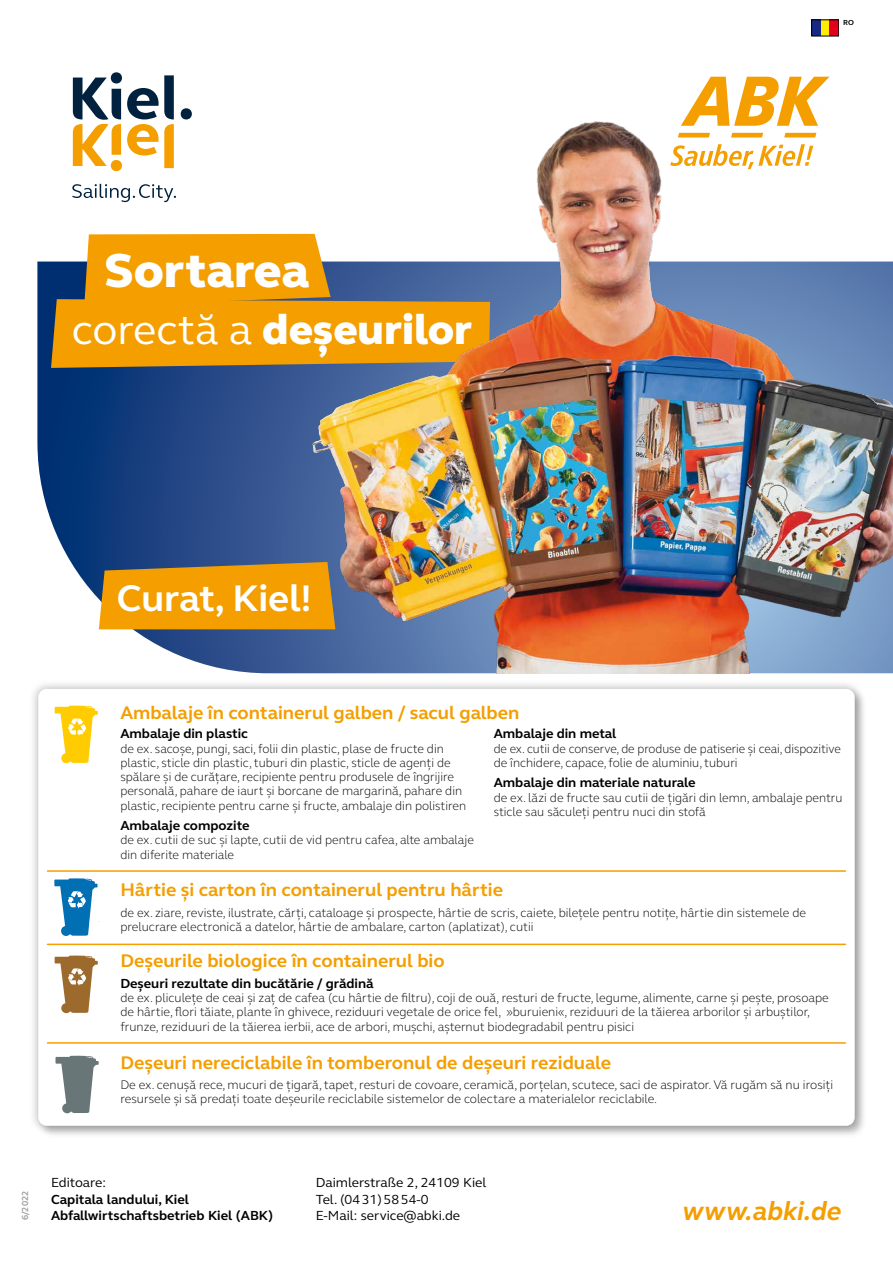
<style>
.page{position:relative;width:893px;height:1263px;background:#fff}
.page>*{position:absolute;margin:0;border:0;box-sizing:border-box;transform-origin:0 0}
.t1{font:800 48.9px "FS Elliot";color:#fff}
.t2{font:800 42.9px "FS Elliot";color:#fff}
.t3{font:700 37.95px "FS Elliot";color:#fff}
.t4{font:italic 700 27px "FS Elliot";color:#f49e00}
.t5{font:700 18.75px "FS Elliot";color:#f49e00}
.t6{font:700 13.5px/16.5px "FS Elliot";color:#000}
.t7{font:13.5px/16.5px "FS Elliot";color:#000}
.t8{font:300 12.75px/14.2px "FS Elliot";color:#000}
.t9{font:300 12.75px/14.2px "FS Elliot";color:#000;scale:.95 1}
.t10{font:700 9px "FS Elliot";color:#9c9e9f}
.t11{font:700 7.5px "FS Elliot";color:#000}
.s1{font-weight:400}
</style>
<div class="page">
<svg style="left:37px;top:261px;width:270px;height:412px"></svg>
<div style="left:28px;top:679px;width:836px;height:457px;background:#000;opacity:.3"></div>
<div style="left:38px;top:689px;width:817px;height:437px;background:#fff;border-radius:9px"></div>
<svg style="left:56px;top:1056px;width:43px;height:57px"></svg>
<svg style="left:55px;top:955px;width:43px;height:58px"></svg>
<svg style="left:54px;top:878px;width:44px;height:58px"></svg>
<svg style="left:55px;top:706px;width:43px;height:57px"></svg>
<hr style="left:47px;top:870px;width:798px;height:2px;background:#f49e00">
<hr style="left:47px;top:943px;width:798px;height:2px;background:#f49e00">
<hr style="left:47px;top:1042px;width:798px;height:2px;background:#f49e00">
<svg style="left:99px;top:562px;width:208px;height:67px;background:#e3970b"></svg>
<svg style="left:51px;top:234px;width:256px;height:134px;background:#e29911"></svg>
<img style="left:307px;top:121px;width:586px;height:552px">
<div style="left:812px;top:20px;width:27px;height:16px;background:#ffed00"></div>
<div style="left:812px;top:20px;width:9px;height:16px;background:#172983"></div>
<div style="left:830px;top:20px;width:9px;height:16px;background:#e2001a"></div>
<svg style="left:681px;top:77px;width:148px;height:49px"></svg>
<svg style="left:731px;top:133px;width:32px;height:4px"></svg>
<svg style="left:784px;top:133px;width:32px;height:4px"></svg>
<svg style="left:678px;top:133px;width:32px;height:4px"></svg>
<svg style="left:670px;top:144px;width:143px;height:25px"></svg>
<div style="left:111px;top:72px;width:11px;height:11px;background:#00223e;border-radius:50%"></div>
<div style="left:181px;top:108px;width:11px;height:11px;background:#00223e;border-radius:50%"></div>
<svg style="left:72px;top:184px;width:104px;height:18px"></svg>
<svg style="left:127px;top:75px;width:47px;height:93px"></svg>
<svg style="left:73px;top:78px;width:48px;height:88px"></svg>
<div style="left:111px;top:160px;width:11px;height:11px;background:#f49e00;border-radius:50%"></div>
<p class="t11" style="left:843px;top:18px;width:12px">RO</p>
<h1 class="t1" style="left:105px;top:237px;width:206px">Sortarea</h1>
<h2 class="t2" style="left:72px;top:301px;width:402px"><span class="s1">corectă a</span> deșeurilor</h2>
<h3 class="t3" style="left:117px;top:572px;width:196px">Curat, Kiel!</h3>
<h3 class="t5" style="left:120px;top:700px;width:401px">Ambalaje în containerul galben / sacul galben</h3>
<p class="t6" style="left:120px;top:725px;width:129px">Ambalaje din plastic</p>
<p class="t8" style="left:120px;top:741px;width:347px">de ex. sacoșe, pungi, saci, folii din plastic, plase de fructe din plastic, sticle din plastic, tuburi din plastic, sticle de agenți de spălare și de curățare, recipiente pentru produsele de îngrijire personală, pahare de iaurt și borcane de margarină, pahare din plastic, recipiente pentru carne și fructe, ambalaje din polistiren</p>
<p class="t6" style="left:120px;top:817px;width:131px">Ambalaje compozite</p>
<p class="t8" style="left:120px;top:832px;width:355px">de ex. cutii de suc și lapte, cutii de vid pentru cafea, alte ambalaje din diferite materiale</p>
<p class="t6" style="left:494px;top:725px;width:124px">Ambalaje din metal</p>
<p class="t9" style="left:494px;top:741px;width:367px">de ex. cutii de conserve, de produse de patiserie și ceai, dispozitive de închidere, capace, folie de aluminiu, tuburi</p>
<p class="t6" style="left:494px;top:774px;width:203px">Ambalaje din materiale naturale</p>
<p class="t8" style="left:494px;top:790px;width:350px">de ex. lăzi de fructe sau cutii de țigări din lemn, ambalaje pentru sticle sau săculeți pentru nuci din stofă</p>
<h3 class="t5" style="left:120px;top:877px;width:384px">Hârtie și carton în containerul pentru hârtie</h3>
<p class="t8" style="left:120px;top:905px;width:687px">de ex. ziare, reviste, ilustrate, cărți, cataloage și prospecte, hârtie de scris, caiete, bilețele pentru notițe, hârtie din sistemele de prelucrare electronică a datelor, hârtie de ambalare, carton (aplatizat), cutii</p>
<h3 class="t5" style="left:120px;top:948px;width:326px">Deșeurile biologice în containerul bio</h3>
<p class="t6" style="left:120px;top:975px;width:255px">Deșeuri rezultate din bucătărie / grădină</p>
<p class="t8" style="left:120px;top:990px;width:710px">de ex. pliculețe de ceai și zaț de cafea (cu hârtie de filtru), coji de ouă, resturi de fructe, legume, alimente, carne și pește, prosoape de hârtie, flori tăiate, plante în ghivece, reziduuri vegetale de orice fel, »buruieni«, reziduuri de la tăierea arborilor și arbuștilor, frunze, reziduuri de la tăierea ierbii, ace de arbori, mușchi, așternut biodegradabil pentru pisici</p>
<h3 class="t5" style="left:120px;top:1050px;width:492px">Deșeuri nereciclabile în tomberonul de deșeuri reziduale</h3>
<p class="t8" style="left:120px;top:1077px;width:714px">De ex. cenușă rece, mucuri de țigară, tapet, resturi de covoare, ceramică, porțelan, scutece, saci de aspirator. Vă rugăm să nu irosiți resursele și să predați toate deșeurile reciclabile sistemelor de colectare a materialelor reciclabile.</p>
<p class="t10" style="left:19px;top:1220px;width:31px;rotate:-90deg">6/2022</p>
<p class="t7" style="left:51px;top:1174px;width:56px">Editoare:</p>
<p class="t6" style="left:51px;top:1191px;width:224px">Capitala landului, Kiel<br>Abfallwirtschaftsbetrieb Kiel (ABK)</p>
<p class="t7" style="left:316px;top:1174px;width:172px">Daimlerstraße 2, 24109 Kiel<br>Tel. (0431)5854-0</p>
<p class="t7" style="left:316px;top:1207px;width:146px">E-Mail: service@abki.de</p>
<h3 class="t4" style="left:682px;top:1193px;width:161px">www.abki.de</h3>
</div>
